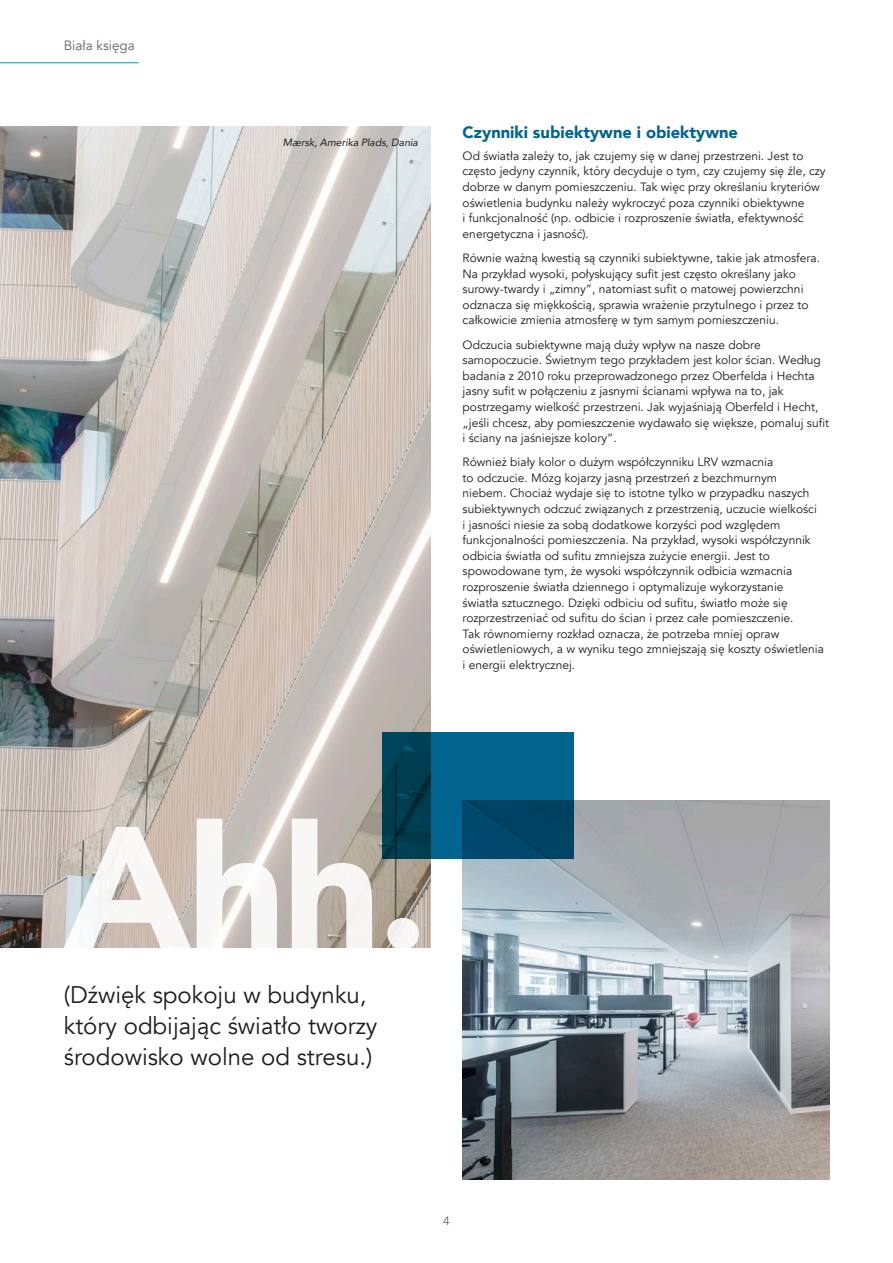
<style>
.page{position:relative;width:893px;height:1263px;background:#fff}
.page>*{position:absolute;margin:0;border:0;box-sizing:border-box;transform-origin:0 0}
.t1{font:900 171.6px "Avenir";color:#fff}
.t2{font:24px/31.2px "Avenir";color:#1d1d1b}
.t3{font:900 16.5px "Avenir";color:#00648f}
.t4{font:13.5px "Avenir";color:#646463}
.t5{font:12px/15.6px "Avenir";color:#1d1d1b}
.t6{font:12px "Avenir";color:#646463}
.t7{font:italic 10.5px "Avenir";color:#1d1d1b}
</style>
<div class="page">
<img style="left:0;top:126px;width:431px;height:821px">
<img style="left:463px;top:801px;width:366px;height:378px">
<svg style="left:383px;top:732px;width:191px;height:126px;background:#005173"></svg>
<hr style="left:0;top:62px;width:139px;height:1px;background:#009ab4">
<p class="t4" style="left:64px;top:38px;width:73px">Biała księga</p>
<p class="t7" style="left:283px;top:136px;width:137px">Mærsk, Amerika Plads, Dania</p>
<h3 class="t3" style="left:463px;top:118px;width:277px">Czynniki subiektywne i obiektywne</h3>
<p class="t5" style="left:463px;top:148px;width:365px">Od światła zależy to, jak czujemy się w danej przestrzeni. Jest to często jedyny czynnik, który decyduje o tym, czy czujemy się źle, czy dobrze w danym pomieszczeniu. Tak więc przy określaniu kryteriów oświetlenia budynku należy wykroczyć poza czynniki obiektywne<br>i funkcjonalność (np. odbicie i rozproszenie światła, efektywność energetyczna i jasność).</p>
<p class="t5" style="left:463px;top:250px;width:359px">Równie ważną kwestią są czynniki subiektywne, takie jak atmosfera.<br>Na przykład wysoki, połyskujący sufit jest często określany jako surowy-twardy i „zimny”, natomiast sufit o matowej powierzchni odznacza się miękkością, sprawia wrażenie przytulnego i przez to całkowicie zmienia atmosferę w tym samym pomieszczeniu.</p>
<p class="t5" style="left:463px;top:337px;width:368px">Odczucia subiektywne mają duży wpływ na nasze dobre samopoczucie. Świetnym tego przykładem jest kolor ścian. Według badania z 2010 roku przeprowadzonego przez Oberfelda i Hechta jasny sufit w połączeniu z jasnymi ścianami wpływa na to, jak postrzegamy wielkość przestrzeni. Jak wyjaśniają Oberfeld i Hecht, „jeśli chcesz, aby pomieszczenie wydawało się większe, pomaluj sufit i ściany na jaśniejsze kolory”.</p>
<p class="t5" style="left:463px;top:454px;width:363px">Również biały kolor o dużym współczynniku LRV wzmacnia<br>to odczucie. Mózg kojarzy jasną przestrzeń z bezchmurnym<br>niebem. Chociaż wydaje się to istotne tylko w przypadku naszych subiektywnych odczuć związanych z przestrzenią, uczucie wielkości<br>i jasności niesie za sobą dodatkowe korzyści pod względem funkcjonalności pomieszczenia. Na przykład, wysoki współczynnik odbicia światła od sufitu zmniejsza zużycie energii. Jest to spowodowane tym, że wysoki współczynnik odbicia wzmacnia rozproszenie światła dziennego i optymalizuje wykorzystanie<br>światła sztucznego. Dzięki odbiciu od sufitu, światło może się rozprzestrzeniać od sufitu do ścian i przez całe pomieszczenie.<br>Tak równomierny rozkład oznacza, że potrzeba mniej opraw oświetleniowych, a w wyniku tego zmniejszają się koszty oświetlenia i energii elektrycznej.</p>
<h1 class="t1" style="left:64px;top:742px;width:366px">Ahh.</h1>
<h2 class="t2" style="left:64px;top:979px;width:315px">(Dźwięk spokoju w budynku, który odbijając światło tworzy środowisko wolne od stresu.)</h2>
<p class="t6" style="left:443px;top:1213px;width:8px">4</p>
</div>
